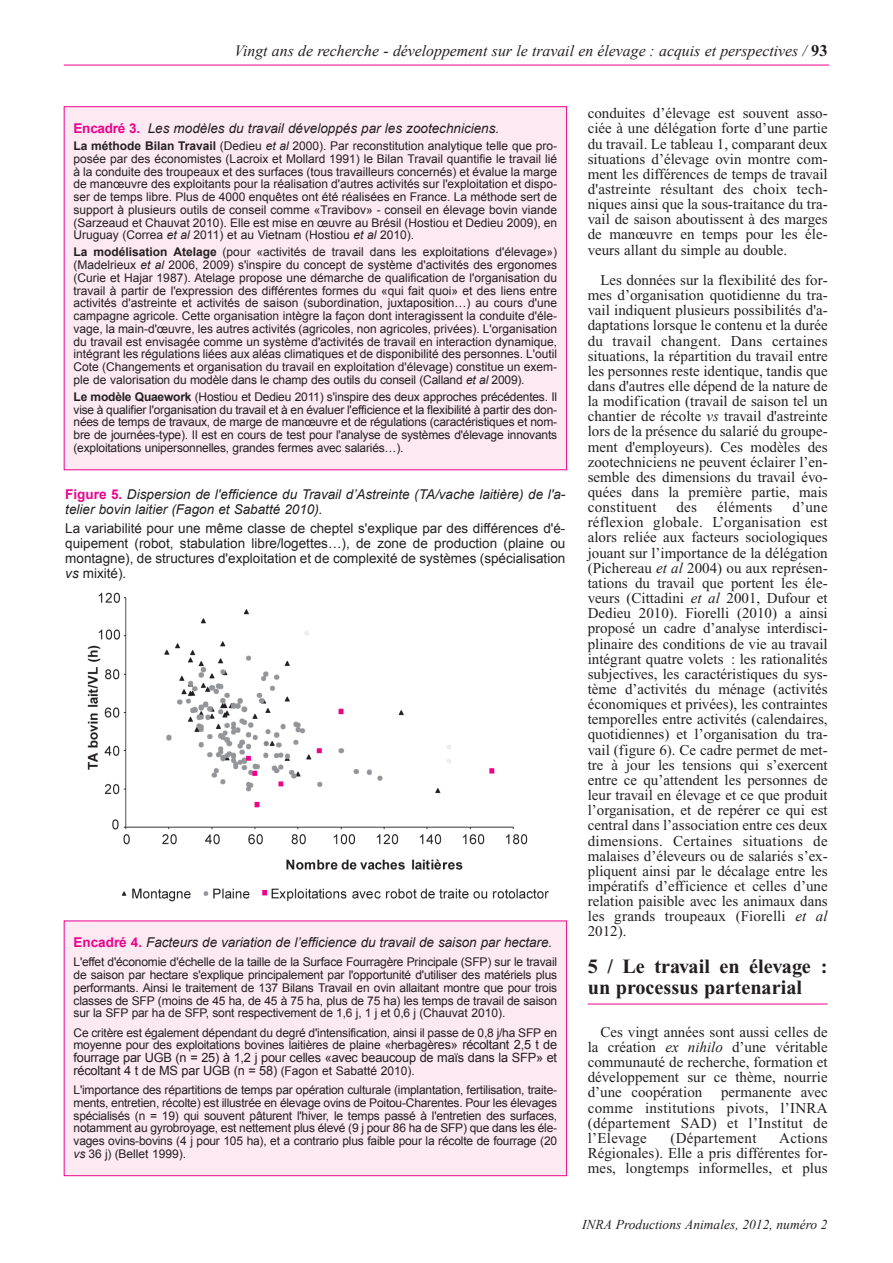
<style>
.page{position:relative;width:893px;height:1263px;background:#fff}
.page>*{position:absolute;margin:0;border:0;box-sizing:border-box;transform-origin:0 0}
.t1{font:700 20.25px/21.1px "Times New Roman";color:#231f20}
.t2{font:italic 15.75px "Times New Roman";color:#231f20}
.t3{font:15px/15.1px "Times New Roman";color:#231f20;text-align:justify}
.t4{font:15px "Times New Roman";letter-spacing:.02em;color:#231f20}
.t5{font:italic 13.5px/15px "Arial";color:#231f20}
.t6{font:13.5px/15px "Arial";color:#231f20;text-align:justify}
.t7{font:italic 13.5px "Times New Roman";color:#231f20}
.t8{font:12.75px/12.8px "Arial";letter-spacing:-.015em;color:#231f20}
.t9{font:12px/12.8px "Arial";letter-spacing:-.015em;color:#231f20;text-align:justify}
.s1{font-weight:700;font-style:normal;font-size:16.5px}
.s2{font-weight:700;font-style:normal;color:#ed028c}
.s3{font-weight:700}
.s4{font-style:italic}
.s5{font-size:12.75px}
.s6{font-size:12px}
</style>
<div class="page">
<hr style="left:588px;top:1004px;width:240px;height:1px;background:#ed028c">
<hr style="left:64px;top:65px;width:765px;height:1px;background:#ed028c">
<div style="left:65px;top:107px;width:501px;height:362px;background:#fce9f1"></div>
<img style="left:87px;top:592px;width:462px;height:310px">
<div style="left:65px;top:921px;width:501px;height:254px;background:#fce9f1"></div>
<div style="left:64px;top:920px;width:503px;height:256px;border:1px solid #ed028c"></div>
<p class="t2" style="left:235px;top:42px;width:594px">Vingt ans de recherche - développement sur le travail en élevage : acquis et perspectives / <span class="s1">93</span></p>
<p class="t5" style="left:74px;top:121px;width:427px"><span class="s2">Encadré 3.</span> Les modèles du travail développés par les zootechniciens.</p>
<p class="t9" style="left:74px;top:140px;width:485px"><span class="s3">La méthode Bilan Travail</span> (Dedieu <span class="s4">et al</span> 2000). Par reconstitution analytique telle que pro&shy;posée par des économistes (Lacroix et Mollard 1991) le Bilan Travail quantifie le travail lié à la conduite des troupeaux et des surfaces (tous travailleurs concernés) et évalue la marge de manœuvre des exploitants pour la réalisation d'autres activités sur l'exploitation et dispo&shy;ser de temps libre. Plus de 4000 enquêtes ont été réalisées en France. La méthode sert de support à plusieurs outils de conseil comme «Travibov» - conseil en élevage bovin viande (Sarzeaud et Chauvat 2010). Elle est mise en œuvre au Brésil (Hostiou et Dedieu 2009), en Uruguay (Correa <span class="s4">et al</span> 2011) et au Vietnam (Hostiou <span class="s4">et al</span> 2010).</p>
<p class="t9" style="left:74px;top:246px;width:485px"><span class="s3">La modélisation Atelage</span> (pour «activités de travail dans les exploitations d'élevage») (Madelrieux <span class="s4">et al</span> 2006, 2009) s'inspire du concept de système d'activités des ergonomes (Curie et Hajar 1987). Atelage propose une démarche de qualification de l'organisation du travail à partir de l'expression des différentes formes du «qui fait quoi» et des liens entre activités d'astreinte et activités de saison (subordination, juxtaposition…) au cours d'une campagne agricole. Cette organisation intègre la façon dont interagissent la conduite d'éle&shy;vage, la main-d'œuvre, les autres activités (agricoles, non agricoles, privées). L'organisation du travail est envisagée comme un système d'activités de travail en interaction dynamique, intégrant les régulations liées aux aléas climatiques et de disponibilité des personnes. L'outil Cote (Changements et organisation du travail en exploitation d'élevage) constitue un exem&shy;ple de valorisation du modèle dans le champ des outils du conseil (Calland <span class="s4">et al</span> 2009).</p>
<p class="t9" style="left:74px;top:390px;width:485px"><span class="s3">Le modèle Quaework</span> (Hostiou et Dedieu 2011) s'inspire des deux approches précédentes. Il vise à qualifier l'organisation du travail et à en évaluer l'efficience et la flexibilité à partir des don&shy;nées de temps de travaux, de marge de manœuvre et de régulations (caractéristiques et nom&shy;bre de journées-type). Il est en cours de test pour l'analyse de systèmes d'élevage innovants (exploitations unipersonnelles, grandes fermes avec salariés…).</p>
<p class="t5" style="left:65px;top:487px;width:502px"><span class="s2">Figure 5.</span> Dispersion de l'efficience du Travail d’Astreinte (TA/vache laitière) de l'a&shy;telier bovin laitier (Fagon et Sabatté 2010).</p>
<p class="t6" style="left:65px;top:521px;width:502px">La variabilité pour une même classe de cheptel s'explique par des différences d'é&shy;quipement (robot, stabulation libre/logettes…), de zone de production (plaine ou montagne), de structures d'exploitation et de complexité de systèmes (spécialisation <span class="s4">vs</span> mixité).</p>
<p class="t5" style="left:74px;top:935px;width:480px"><span class="s2">Encadré 4.</span> Facteurs de variation de l’efficience du travail de saison par hectare.</p>
<p class="t9" style="left:74px;top:956px;width:485px">L'effet d'économie d'échelle de la taille de la Surface Fourragère Principale (SFP) sur le travail de saison par hectare s'explique principalement par l'opportunité d'utiliser des matériels plus performants. Ainsi le traitement de 137 Bilans Travail en ovin allaitant montre que pour trois classes de SFP (moins de 45 ha, de 45 à 75 ha, plus de 75 ha) les temps de travail de saison sur la SFP par ha de SFP, sont respectivement de 1,6 j, 1 j et 0,6 j (Chauvat 2010).</p>
<p class="t9" style="left:74px;top:1026px;width:485px">Ce critère est également dépendant du degré d'intensification, ainsi il passe de 0,8 j/ha SFP en moyenne pour des exploitations bovines laitières de plaine «herbagè<span class="s5">res» récoltant 2,5 t de</span></p>
<p class="t8" style="left:74px;top:1051px;width:485px">fourrage par UGB (n = 25) à 1,2 j pour celles «avec beaucoup de maïs dans la SFP» et récoltant 4 t de MS par UGB (n = 58) <span class="s6">(Fagon et Sabatté 2010).</span></p>
<p class="t9" style="left:74px;top:1083px;width:485px">L'importance des répartitions de temps par opération culturale (implantation, fertilisation, traite&shy;ments, entretien, récolte) est illustrée en élevage ovins de Poitou-Charentes. Pour les élevages spécialisés (n = 19) qui souvent pâturent l'hiver, le temps passé à l'entretien des surfaces, notamment au gyrobroyage, est nettement plus élevé (9 j pour 86 ha de SFP) que dans les éle&shy;vages ovins-bovins (4 j pour 105 ha), et a contrario plus faible pour la récolte de fourrage (20 <span class="s4">vs</span> 36 j) (Bellet 1999).</p>
<p class="t3" style="left:588px;top:107px;width:241px">conduites d’élevage est souvent asso&shy;ciée à une délégation forte d’une partie du travail. Le tableau 1, comparant deux situations d’élevage ovin montre com&shy;ment les différences de temps de travail d'astreinte résultant des choix tech&shy;niques ainsi que la sous-traitance du tra&shy;vail de saison aboutissent à des marges de manœuvre en temps pour les éle&shy;veurs allant du simple au double.</p>
<p class="t3" style="left:588px;top:274px;width:241px;text-indent:13px">Les données sur la flexibilité des for&shy;mes d’organisation quotidienne du tra&shy;vail indiquent plusieurs possibilités d'a&shy;daptations lorsque le contenu et la durée du travail changent. Dans certaines situations, la répartition du travail entre les personnes reste identique, tandis que dans d'autres elle dépend de la nature de la modification (travail de saison tel un chantier de récolte <span class="s4">vs</span> travail d'astreinte lors de la présence du salarié du groupe&shy;ment d'employeurs). Ces modèles des zootechniciens ne peuvent éclairer l’en&shy;semble des dimensions du travail évo&shy;quées dans la première partie, mais constituent</p>
<p class="t3" style="left:588px;top:501px;width:241px;text-indent:205px">d’une réflexion globale. L’organisation est alors reliée aux facteurs sociologiques jouant sur l’importance de la délégation (Pichereau <span class="s4">et al</span> 2004) ou aux représen&shy;tations du travail que portent les éle&shy;veurs (Cittadini <span class="s4">et al</span> 2001, Dufour et Dedieu 2010). Fiorelli (2010) a ainsi proposé un cadre d’analyse interdisci&shy;plinaire des conditions de vie au travail intégrant quatre volets : les rationalités subjectives, les caractéristiques du sys&shy;tème d’activités du ménage (activités économiques et privées), les contraintes temporelles entre activités (calendaires, quotidiennes) et l’organisation du tra&shy;vail (figure 6). Ce cadre permet de met&shy;tre à jour les tensions qui s’exercent entre ce qu’attendent les personnes de leur travail en élevage et ce que produit l’organisation, et de repérer ce qui est central dans l’association entre ces deux dimensions. Certaines situations de malaises d’éleveurs ou de salariés s’ex&shy;pliquent ainsi par le décalage entre les impératifs d’efficience et celles d’une relation paisible avec les animaux dans les grands troupeaux (Fiorelli <span class="s4">et al </span>2012).</p>
<p class="t1" style="left:588px;top:958px;width:241px">5 / Le travail en élevage : un processus partenarial</p>
<p class="t3" style="left:588px;top:1025px;width:241px;text-indent:13px">Ces vingt années sont aussi celles de la création <span class="s4">ex nihilo</span> d’une véritable communauté de recherche, formation et développement sur ce thème, nourrie d’une coopération</p>
<p class="t3" style="left:676px;top:501px;width:22px">des</p>
<p class="t4" style="left:717px;top:502px;width:57px">éléments</p>
<p class="t3" style="left:588px;top:1086px;width:241px;text-indent:133px">permanente avec comme institutions pivots, l’INRA (département SAD) et l’Institut de l’Elevage</p>
<p class="t3" style="left:588px;top:1132px;width:241px;text-indent:192px">Actions Régionales). Elle a pris différentes for&shy;mes, longtemps informelles, et plus</p>
<p class="t4" style="left:670px;top:1132px;width:88px">(Département</p>
<p class="t7" style="left:582px;top:1217px;width:247px">INRA Productions Animales, 2012, numéro 2</p>
</div>
